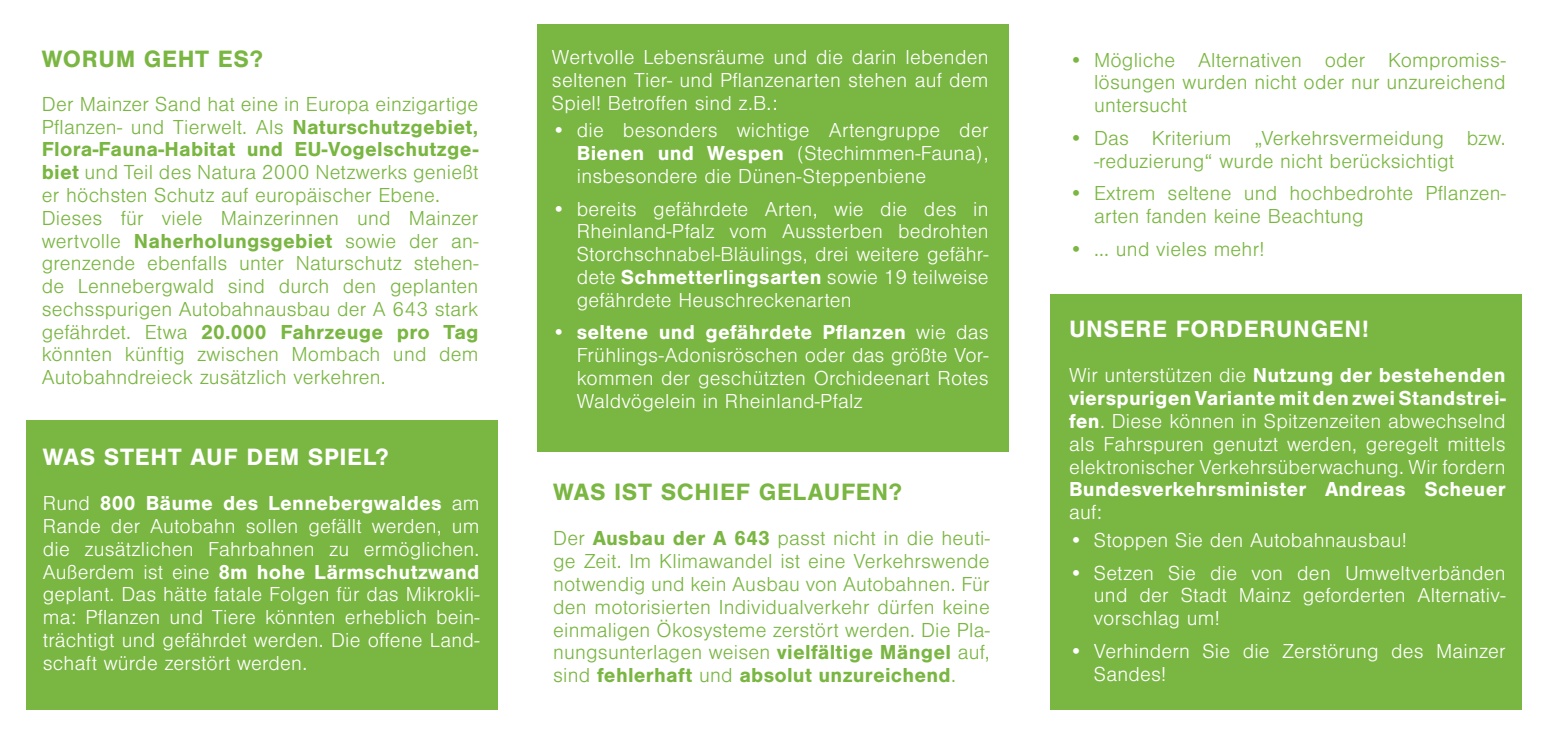
<style>
.page{position:relative;width:1548px;height:735px;background:#fff}
.page>*{position:absolute;margin:0;border:0;box-sizing:border-box;transform-origin:0 0}
.Head__weiß{font:700 24.5px "Nimbus San";letter-spacing:.025em;color:#fff}
.Head__grün{font:700 24.5px "Nimbus San";letter-spacing:.025em;color:#7ab642}
.Fließtext__weiß{font:300 21px/22.8px "Nimbus San";letter-spacing:.01em;color:#fff;text-align:justify}
.Fließtext__grün{font:300 21px/22.8px "Nimbus San";letter-spacing:.01em;color:#7ab642;text-align:justify}
.Head__grün-2{font:300 21px/22.8px "Nimbus San";letter-spacing:.01em;color:#7ab642;text-align:justify}
.s1{font-weight:700}
</style>
<div class="page">
<div style="left:1050px;top:294px;width:472px;height:415px;background:#7ab642"></div>
<div style="left:26px;top:420px;width:471px;height:289px;background:#7ab642"></div>
<div style="left:537px;top:25px;width:471px;height:426px;background:#7ab642"></div>
<p class="Head__grün" style="left:42px;top:45px;width:222px">WORUM GEHT ES?</p>
<p class="Head__grün-2" style="left:42px;top:93px;width:438px">Der Mainzer Sand hat eine in Europa einzigartige Pflanzen- und Tierwelt. Als <span class="s1">Naturschutzgebiet, Flora-Fauna-Habitat und EU-Vogelschutzge&shy;biet</span> und Teil des Natura 2000 Netzwerks genießt er höchsten Schutz auf europäischer Ebene.</p>
<p class="Fließtext__grün" style="left:42px;top:207px;width:438px">Dieses für viele Mainzerinnen und Mainzer wertvolle <span class="s1">Naherholungsgebiet</span> sowie der an&shy;grenzende ebenfalls unter Naturschutz stehen&shy;de Lennebergwald sind durch den geplanten sechsspurigen Autobahnausbau der A 643 stark gefährdet. Etwa <span class="s1">20.000 Fahrzeuge pro Tag </span>könnten künftig zwischen Mombach und dem Autobahndreieck zusätzlich verkehren.</p>
<p class="Head__weiß" style="left:43px;top:442px;width:347px">WAS STEHT AUF DEM SPIEL?</p>
<p class="Fließtext__weiß" style="left:43px;top:492px;width:438px">Rund <span class="s1">800 Bäume des Lennebergwaldes</span> am Rande der Autobahn sollen gefällt werden, um die zusätzlichen Fahrbahnen zu ermöglichen.<br>Außerdem ist eine <span class="s1">8m hohe Lärmschutzwand </span>geplant. Das hätte fatale Folgen für das Mikrokli&shy;ma: Pflanzen und Tiere könnten erheblich bein&shy;trächtigt und gefährdet werden. Die offene Land&shy;schaft würde zerstört werden.</p>
<p class="Fließtext__weiß" style="left:552px;top:46px;width:438px">Wertvolle Lebensräume und die darin lebenden seltenen Tier- und Pflanzenarten stehen auf dem Spiel! Betroffen sind z.B.:</p>
<p class="Fließtext__weiß" style="left:577px;top:120px;width:413px;text-indent:-25px">• die besonders wichtige Artengruppe der <span class="s1">Bienen und Wespen</span> (Stechimmen-Fauna), insbesondere die Dünen-Steppenbiene</p>
<p class="Fließtext__weiß" style="left:577px;top:198px;width:413px;text-indent:-25px">• bereits gefährdete Arten, wie die des in Rheinland-Pfalz vom Aussterben bedrohten Storchschnabel-Bläulings, drei weitere gefähr&shy;dete <span class="s1">Schmetterlingsarten</span> sowie 19 teilweise gefährdete Heuschreckenarten</p>
<p class="Fließtext__weiß" style="left:577px;top:321px;width:413px;text-indent:-25px">• <span class="s1">seltene und gefährdete Pflanzen</span> wie das Frühlings-Adonisröschen oder das größte Vor&shy;kommen der geschützten Orchideenart Rotes Waldvögelein in Rheinland-Pfalz</p>
<p class="Head__grün" style="left:553px;top:477px;width:350px">WAS IST SCHIEF GELAUFEN?</p>
<p class="Fließtext__grün" style="left:553px;top:527px;width:438px">Der <span class="s1">Ausbau der A 643</span> passt nicht in die heuti&shy;ge Zeit. Im Klimawandel ist eine Verkehrswende notwendig und kein Ausbau von Autobahnen. Für den motorisierten Individualverkehr dürfen keine einmaligen Ökosysteme zerstört werden. Die Pla&shy;nungsunterlagen weisen <span class="s1">vielfältige Mängel</span> auf, sind <span class="s1">fehlerhaft</span> und <span class="s1">absolut unzureichend</span>.</p>
<p class="Fließtext__grün" style="left:1094px;top:49px;width:413px;text-indent:-25px">• Mögliche Alternativen oder Kompromiss&shy;lösungen wurden nicht oder nur unzureichend untersucht</p>
<p class="Fließtext__grün" style="left:1094px;top:127px;width:413px;text-indent:-25px">• Das Kriterium „Verkehrsvermeidung bzw. -reduzierung“ wurde nicht berücksichtigt</p>
<p class="Fließtext__grün" style="left:1094px;top:182px;width:413px;text-indent:-25px">• Extrem seltene und hochbedrohte Pflanzen&shy;arten fanden keine Beachtung</p>
<p class="Fließtext__grün" style="left:1069px;top:238px;width:197px">• ... und vieles mehr!</p>
<p class="Head__weiß" style="left:1069px;top:315px;width:301px">UNSERE FORDERUNGEN!</p>
<p class="Fließtext__weiß" style="left:1069px;top:364px;width:438px">Wir unterstützen die <span class="s1">Nutzung der bestehenden vierspurigen Variante mit den zwei Standstrei&shy;fen</span>. Diese können in Spitzenzeiten abwechselnd als Fahrspuren genutzt werden, geregelt mittels elektronischer Verkehrsüberwachung. Wir fordern <span class="s1">Bundesverkehrsminister Andreas Scheuer </span>auf:</p>
<p class="Fließtext__weiß" style="left:1069px;top:529px;width:339px">• Stoppen Sie den Autobahnausbau!</p>
<p class="Fließtext__weiß" style="left:1094px;top:561px;width:413px;text-indent:-25px">• Setzen Sie die von den Umweltverbänden und der Stadt Mainz geforderten Alternativ&shy;vorschlag um!</p>
<p class="Fließtext__weiß" style="left:1094px;top:639px;width:413px;text-indent:-25px">• Verhindern Sie die Zerstörung des Mainzer<br>Sandes!</p>
</div>
